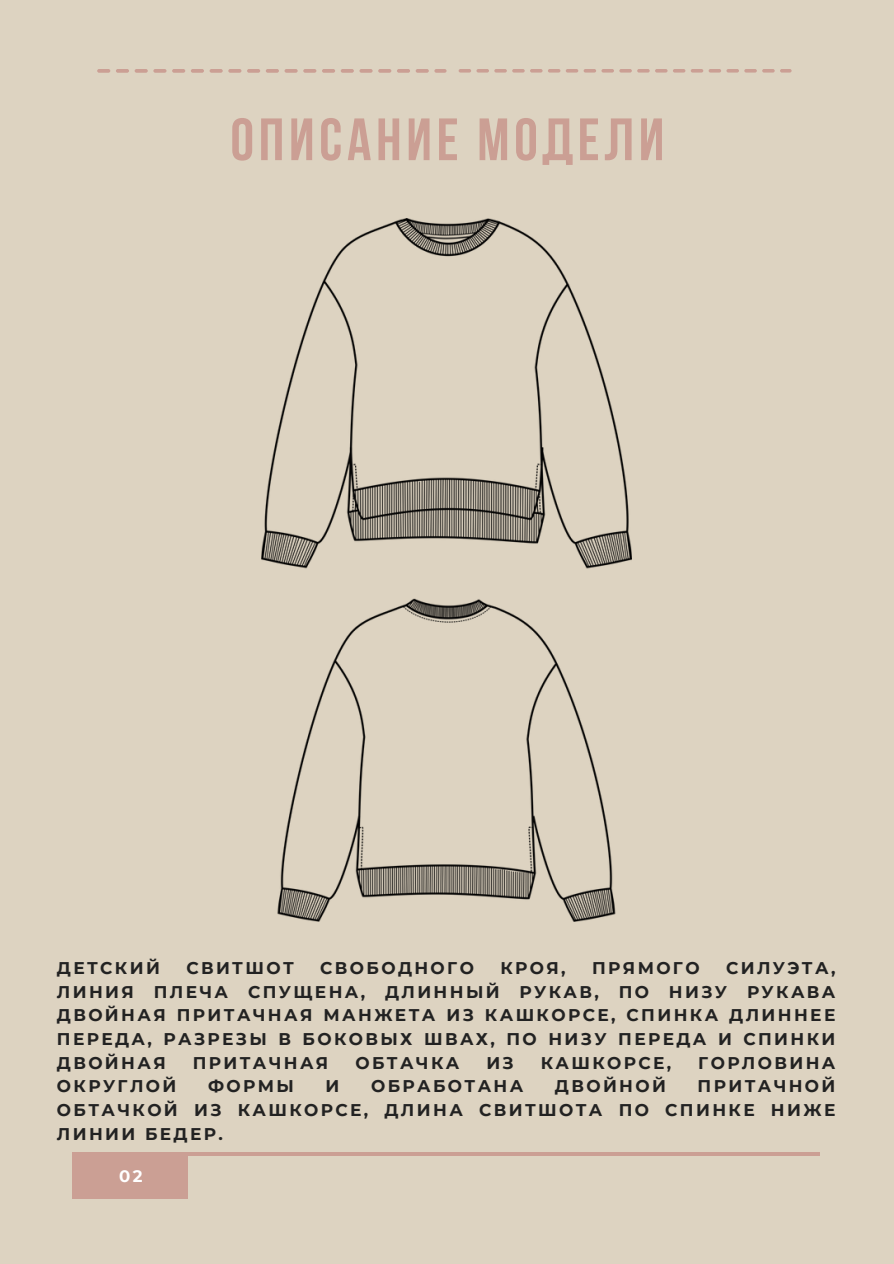
<style>
.page{position:relative;width:894px;height:1264px;background:#fff}
.page>*{position:absolute;margin:0;border:0;box-sizing:border-box;transform-origin:0 0}
.t1{font:59.55px "Bebas Neue Cyrillic";letter-spacing:.08em;color:#cb9f94}
.t2{font:700 16.95px/23.7px "Montserrat";letter-spacing:.14em;color:#222;text-align:justify}
.t3{font:700 16.5px "Montserrat";color:#fff}
</style>
<div class="page">
<div style="left:0;top:0;width:893px;height:1263px;background:#ddd3c1"></div>
<div style="left:72px;top:1152px;width:115px;height:46px;background:#cb9f94"></div>
<hr style="left:72px;top:1152px;width:747px;height:3px;background:#cb9f94">
<svg style="left:97px;top:69px;width:13px;height:3px"></svg>
<svg style="left:116px;top:69px;width:13px;height:3px"></svg>
<svg style="left:135px;top:69px;width:31px;height:3px"></svg>
<svg style="left:172px;top:69px;width:13px;height:3px"></svg>
<svg style="left:191px;top:69px;width:13px;height:3px"></svg>
<hr style="left:209px;top:69px;width:14px;height:3px;background:#cb9f94;border-radius:2px">
<svg style="left:228px;top:69px;width:13px;height:3px"></svg>
<svg style="left:247px;top:69px;width:13px;height:3px"></svg>
<svg style="left:266px;top:69px;width:31px;height:3px"></svg>
<svg style="left:303px;top:69px;width:13px;height:3px"></svg>
<svg style="left:322px;top:69px;width:13px;height:3px"></svg>
<hr style="left:340px;top:69px;width:14px;height:3px;background:#cb9f94;border-radius:2px">
<svg style="left:359px;top:69px;width:13px;height:3px"></svg>
<svg style="left:378px;top:69px;width:13px;height:3px"></svg>
<svg style="left:397px;top:69px;width:31px;height:3px"></svg>
<svg style="left:434px;top:69px;width:12px;height:3px"></svg>
<svg style="left:458px;top:69px;width:48px;height:3px"></svg>
<svg style="left:512px;top:69px;width:12px;height:3px"></svg>
<svg style="left:530px;top:69px;width:83px;height:3px"></svg>
<svg style="left:619px;top:69px;width:12px;height:3px"></svg>
<svg style="left:637px;top:69px;width:12px;height:3px"></svg>
<svg style="left:655px;top:69px;width:83px;height:3px"></svg>
<svg style="left:744px;top:69px;width:12px;height:3px"></svg>
<svg style="left:762px;top:69px;width:29px;height:3px"></svg>
<img style="left:262px;top:218px;width:369px;height:703px">
<p class="t1" style="left:230px;top:115px;width:435px">Описание модели</p>
<h1 class="t2" style="left:57px;top:956px;width:104px">ДЕТСКИЙ</h1>
<h1 class="t2" style="left:186px;top:956px;width:109px">СВИТШОТ</h1>
<h1 class="t2" style="left:320px;top:956px;width:155px">СВОБОДНОГО</h1>
<h1 class="t2" style="left:500px;top:956px;width:67px">КРОЯ,</h1>
<h1 class="t2" style="left:592px;top:956px;width:109px">ПРЯМОГО</h1>
<h1 class="t2" style="left:57px;top:956px;width:779px;text-indent:669px">СИЛУЭТА, ЛИНИЯ ПЛЕЧА СПУЩЕНА, ДЛИННЫЙ РУКАВ, ПО НИЗУ РУКАВА ДВОЙНАЯ ПРИТАЧНАЯ МАНЖЕТА ИЗ КАШКОРСЕ, СПИНКА ДЛИННЕЕ ПЕРЕДА, РАЗРЕЗЫ В БОКОВЫХ ШВАХ, ПО НИЗУ ПЕРЕДА И СПИНКИ ДВОЙНАЯ</h1>
<h1 class="t2" style="left:193px;top:1050px;width:137px">ПРИТАЧНАЯ</h1>
<h1 class="t2" style="left:355px;top:1050px;width:105px">ОБТАЧКА</h1>
<h1 class="t2" style="left:486px;top:1050px;width:29px">ИЗ</h1>
<h1 class="t2" style="left:540px;top:1050px;width:132px">КАШКОРСЕ,</h1>
<h1 class="t2" style="left:698px;top:1050px;width:139px">ГОРЛОВИНА</h1>
<h1 class="t2" style="left:57px;top:1074px;width:779px;text-indent:640px">ПРИТАЧНОЙ ОБТАЧКОЙ ИЗ КАШКОРСЕ, ДЛИНА СВИТШОТА ПО СПИНКЕ НИЖЕ ЛИНИИ БЕДЕР.</h1>
<h1 class="t2" style="left:57px;top:1074px;width:121px">ОКРУГЛОЙ</h1>
<h1 class="t2" style="left:208px;top:1074px;width:87px">ФОРМЫ</h1>
<h1 class="t2" style="left:325px;top:1074px;width:15px">И</h1>
<h1 class="t2" style="left:371px;top:1074px;width:154px">ОБРАБОТАНА</h1>
<h1 class="t2" style="left:555px;top:1074px;width:112px">ДВОЙНОЙ</h1>
<p class="t3" style="left:119px;top:1166px;width:25px">02</p>
</div>
